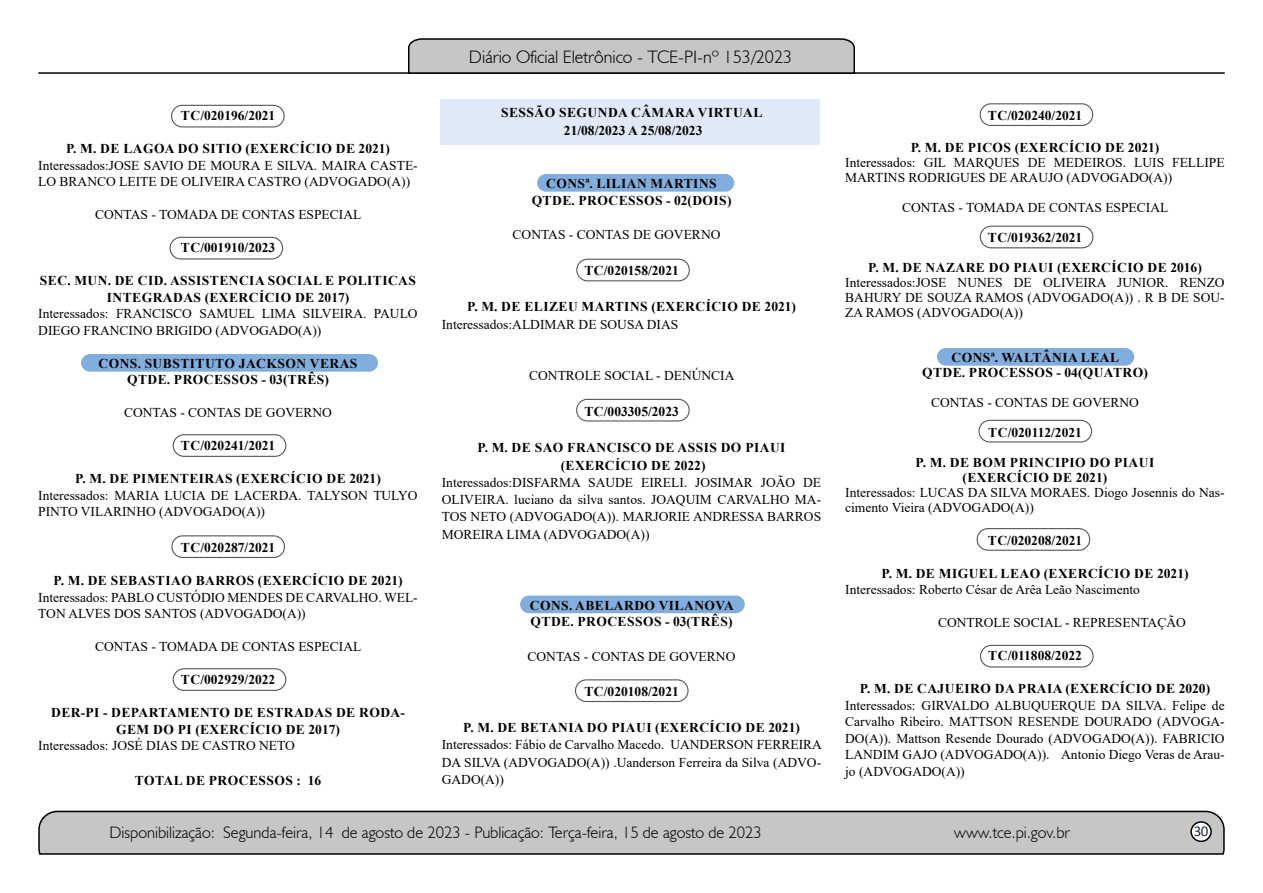
<style>
.page{position:relative;width:1263px;height:893px;background:#fff}
.page>*{position:absolute;margin:0;border:0;box-sizing:border-box;transform-origin:0 0}
.t1{font:300 18px "Humanist 521 BT";color:#000}
.t2{font:300 16.5px "Humanist 521 BT";color:#000}
.t3{font:15px "Calibri";color:#212d4c}
.t4{font:13.5px/16.5px "Times New Roman";color:#000}
.t5{font:700 13.5px/16.5px "Times New Roman";letter-spacing:.035em;color:#000;text-align:center}
.t6{font:700 13.5px "Times New Roman";color:#000}
</style>
<div class="page">
<svg style="left:38px;top:810px;width:1187px;height:45px;background:#b9b9b9"></svg>
<div style="left:1191px;top:822px;width:20px;height:19px;background:#fff;border-radius:50%"></div>
<div style="left:1190px;top:821px;width:22px;height:21px;border:2px solid #000;border-radius:50%"></div>
<hr style="left:38px;top:72px;width:1187px;height:2px;background:#000">
<svg style="left:407px;top:38px;width:449px;height:36px;background:#b4b4b4"></svg>
<div style="left:537px;top:174px;width:197px;height:18px;background:#82aedd;border-radius:9px"></div>
<div style="left:937px;top:348px;width:197px;height:18px;background:#82aedd;border-radius:9px"></div>
<div style="left:520px;top:596px;width:225px;height:17px;background:#82aedd;border-radius:9px"></div>
<div style="left:81px;top:354px;width:297px;height:18px;background:#82aedd;border-radius:9px"></div>
<div style="left:440px;top:99px;width:380px;height:45px;background:#e0e9f7"></div>
<div style="left:171px;top:105px;width:114px;height:23px;border:1px solid #575756;border-radius:11px"></div>
<div style="left:169px;top:237px;width:114px;height:23px;border:1px solid #575756;border-radius:11px"></div>
<div style="left:173px;top:434px;width:113px;height:23px;border:1px solid #575756;border-radius:11px"></div>
<div style="left:171px;top:535px;width:114px;height:23px;border:1px solid #575756;border-radius:11px"></div>
<div style="left:173px;top:668px;width:113px;height:23px;border:1px solid #575756;border-radius:11px"></div>
<div style="left:576px;top:259px;width:114px;height:22px;border:1px solid #575756;border-radius:11px"></div>
<div style="left:576px;top:399px;width:114px;height:23px;border:1px solid #575756;border-radius:11px"></div>
<div style="left:575px;top:679px;width:113px;height:23px;border:1px solid #575756;border-radius:11px"></div>
<div style="left:979px;top:103px;width:114px;height:23px;border:1px solid #575756;border-radius:11px"></div>
<div style="left:980px;top:226px;width:113px;height:22px;border:1px solid #575756;border-radius:11px"></div>
<div style="left:978px;top:420px;width:114px;height:23px;border:1px solid #575756;border-radius:11px"></div>
<div style="left:976px;top:528px;width:114px;height:23px;border:1px solid #575756;border-radius:11px"></div>
<div style="left:980px;top:645px;width:113px;height:23px;border:1px solid #575756;border-radius:11px"></div>
<p class="t6" style="left:181px;top:106px;width:96px">TC/020196/2021</p>
<p class="t5" style="left:66px;top:140px;width:326px">P. M. DE LAGOA DO SITIO (EXERCÍCIO DE 2021)</p>
<p class="t4" style="left:38px;top:156px;width:381px">Interessados:JOSE SAVIO DE MOURA E SILVA. MAIRA CASTE-<br>LO BRANCO LEITE DE OLIVEIRA CASTRO (ADVOGADO(A))</p>
<p class="t4" style="left:95px;top:206px;width:268px">CONTAS - TOMADA DE CONTAS ESPECIAL</p>
<p class="t6" style="left:181px;top:238px;width:96px">TC/001910/2023</p>
<p class="t5" style="left:40px;top:272px;width:378px">SEC. MUN. DE CID. ASSISTENCIA SOCIAL E POLITICAS<br>INTEGRADAS (EXERCÍCIO DE 2017)</p>
<p class="t4" style="left:38px;top:305px;width:381px">Interessados: FRANCISCO SAMUEL LIMA SILVEIRA. PAULO<br>DIEGO FRANCINO BRIGIDO (ADVOGADO(A))</p>
<p class="t5" style="left:99px;top:354px;width:260px">CONS. SUBSTITUTO JACKSON VERAS<br>QTDE. PROCESSOS - 03(TRÊS)</p>
<p class="t4" style="left:124px;top:404px;width:209px">CONTAS - CONTAS DE GOVERNO</p>
<p class="t6" style="left:181px;top:436px;width:96px">TC/020241/2021</p>
<p class="t5" style="left:75px;top:470px;width:307px">P. M. DE PIMENTEIRAS (EXERCÍCIO DE 2021)</p>
<p class="t4" style="left:38px;top:486px;width:381px">Interessados: MARIA LUCIA DE LACERDA. TALYSON TULYO<br>PINTO VILARINHO (ADVOGADO(A))</p>
<p class="t6" style="left:181px;top:538px;width:96px">TC/020287/2021</p>
<p class="t5" style="left:53px;top:572px;width:351px">P. M. DE SEBASTIAO BARROS (EXERCÍCIO DE 2021)</p>
<p class="t4" style="left:38px;top:588px;width:381px">Interessados: PABLO CUSTÓDIO MENDES DE CARVALHO. WEL-<br>TON ALVES DOS SANTOS (ADVOGADO(A))</p>
<p class="t4" style="left:95px;top:638px;width:268px">CONTAS - TOMADA DE CONTAS ESPECIAL</p>
<p class="t6" style="left:181px;top:670px;width:96px">TC/002929/2022</p>
<p class="t5" style="left:51px;top:704px;width:355px">DER-PI - DEPARTAMENTO DE ESTRADAS DE RODA-<br>GEM DO PI (EXERCÍCIO DE 2017)</p>
<p class="t4" style="left:38px;top:737px;width:258px">Interessados: JOSÉ DIAS DE CASTRO NETO</p>
<p class="t5" style="left:135px;top:771px;width:188px">TOTAL DE PROCESSOS : 16</p>
<h1 class="t1" style="left:469px;top:46px;width:325px">Diário Oficial Eletrônico - TCE-PI-nº 153/2023</h1>
<p class="t5" style="left:501px;top:103px;width:263px;line-height:18px">SESSÃO SEGUNDA CÂMARA VIRTUAL<br>21/08/2023 A 25/08/2023</p>
<p class="t5" style="left:532px;top:175px;width:201px">CONSª. LILIAN MARTINS<br>QTDE. PROCESSOS - 02(DOIS)</p>
<p class="t4" style="left:513px;top:226px;width:209px">CONTAS - CONTAS DE GOVERNO</p>
<p class="t6" style="left:584px;top:261px;width:96px">TC/020158/2021</p>
<p class="t5" style="left:467px;top:298px;width:330px">P. M. DE ELIZEU MARTINS (EXERCÍCIO DE 2021)</p>
<p class="t4" style="left:442px;top:315px;width:238px">Interessados:ALDIMAR DE SOUSA DIAS</p>
<p class="t4" style="left:529px;top:367px;width:207px">CONTROLE SOCIAL - DENÚNCIA</p>
<p class="t6" style="left:584px;top:401px;width:96px">TC/003305/2023</p>
<p class="t5" style="left:477px;top:438px;width:310px;line-height:18px">P. M. DE SAO FRANCISCO DE ASSIS DO PIAUI (EXERCÍCIO DE 2022)</p>
<p class="t4" style="left:442px;top:473px;width:381px;line-height:17.2px;text-align:justify">Interessados:DISFARMA SAUDE EIRELI. JOSIMAR JOÃO DE OLIVEIRA. luciano da silva santos. JOAQUIM CARVALHO MA-TOS NETO (ADVOGADO(A)). MARJORIE ANDRESSA BARROS MOREIRA LIMA (ADVOGADO(A))</p>
<p class="t5" style="left:530px;top:597px;width:205px;text-align:left">CONS. ABELARDO VILANOVA<br>QTDE. PROCESSOS - 03(TRÊS)</p>
<p class="t4" style="left:527px;top:648px;width:209px">CONTAS - CONTAS DE GOVERNO</p>
<p class="t6" style="left:584px;top:682px;width:96px">TC/020108/2021</p>
<p class="t5" style="left:463px;top:719px;width:338px">P. M. DE BETANIA DO PIAUI (EXERCÍCIO DE 2021)</p>
<p class="t4" style="left:442px;top:736px;width:382px;line-height:17.2px;text-align:justify">Interessados: Fábio de Carvalho Macedo. UANDERSON FERREIRA DA SILVA (ADVOGADO(A)) .Uanderson Ferreira da Silva (ADVO-GADO(A))</p>
<p class="t6" style="left:988px;top:106px;width:96px">TC/020240/2021</p>
<p class="t5" style="left:911px;top:139px;width:250px">P. M. DE PICOS (EXERCÍCIO DE 2021)</p>
<p class="t4" style="left:845px;top:154px;width:381px;line-height:15px">Interessados: GIL MARQUES DE MEDEIROS. LUIS FELLIPE<br>MARTINS RODRIGUES DE ARAUJO (ADVOGADO(A))</p>
<p class="t4" style="left:902px;top:199px;width:268px">CONTAS - TOMADA DE CONTAS ESPECIAL</p>
<p class="t6" style="left:988px;top:228px;width:96px">TC/019362/2021</p>
<p class="t5" style="left:868px;top:259px;width:335px">P. M. DE NAZARE DO PIAUI (EXERCÍCIO DE 2016)</p>
<p class="t4" style="left:845px;top:274px;width:381px;line-height:15px;text-align:justify">Interessados:JOSE NUNES DE OLIVEIRA JUNIOR. RENZO BAHURY DE SOUZA RAMOS (ADVOGADO(A)) . R B DE SOU-ZA RAMOS (ADVOGADO(A))</p>
<p class="t5" style="left:922px;top:349px;width:228px;line-height:15px">CONSª. WALTÂNIA LEAL<br>QTDE. PROCESSOS - 04(QUATRO)</p>
<p class="t4" style="left:931px;top:394px;width:209px">CONTAS - CONTAS DE GOVERNO</p>
<p class="t6" style="left:988px;top:423px;width:95px">TC/020112/2021</p>
<p class="t5" style="left:915px;top:454px;width:240px;line-height:15px">P. M. DE BOM PRINCIPIO DO PIAUI (EXERCÍCIO DE 2021)</p>
<p class="t4" style="left:845px;top:484px;width:381px;line-height:15px">Interessados: LUCAS DA SILVA MORAES. Diogo Josennis do Nas&shy;cimento Vieira (ADVOGADO(A))</p>
<p class="t6" style="left:988px;top:531px;width:96px">TC/020208/2021</p>
<p class="t5" style="left:881px;top:565px;width:308px">P. M. DE MIGUEL LEAO (EXERCÍCIO DE 2021)</p>
<p class="t4" style="left:845px;top:581px;width:296px">Interessados: Roberto César de Arêa Leão Nascimento</p>
<p class="t4" style="left:938px;top:614px;width:249px">CONTROLE SOCIAL - REPRESENTAÇÃO</p>
<p class="t6" style="left:988px;top:646px;width:95px">TC/011808/2022</p>
<p class="t5" style="left:860px;top:680px;width:352px">P. M. DE CAJUEIRO DA PRAIA (EXERCÍCIO DE 2020)</p>
<p class="t4" style="left:845px;top:697px;width:381px;text-align:justify">Interessados: GIRVALDO ALBUQUERQUE DA SILVA. Felipe de Carvalho Ribeiro. MATTSON RESENDE DOURADO (ADVOGA-DO(A)). Mattson Resende Dourado (ADVOGADO(A)). FABRICIO LANDIM GAJO (ADVOGADO(A)). Antonio Diego Veras de Arau&shy;jo (ADVOGADO(A))</p>
<p class="t2" style="left:110px;top:822px;width:654px">Disponibilização: Segunda-feira, 14 de agosto de 2023 - Publicação: Terça-feira, 15 de agosto de 2023</p>
<p class="t2" style="left:954px;top:822px;width:117px">www.tce.pi.gov.br</p>
<p class="t3" style="left:1194px;top:821px;width:16px">30</p>
</div>
